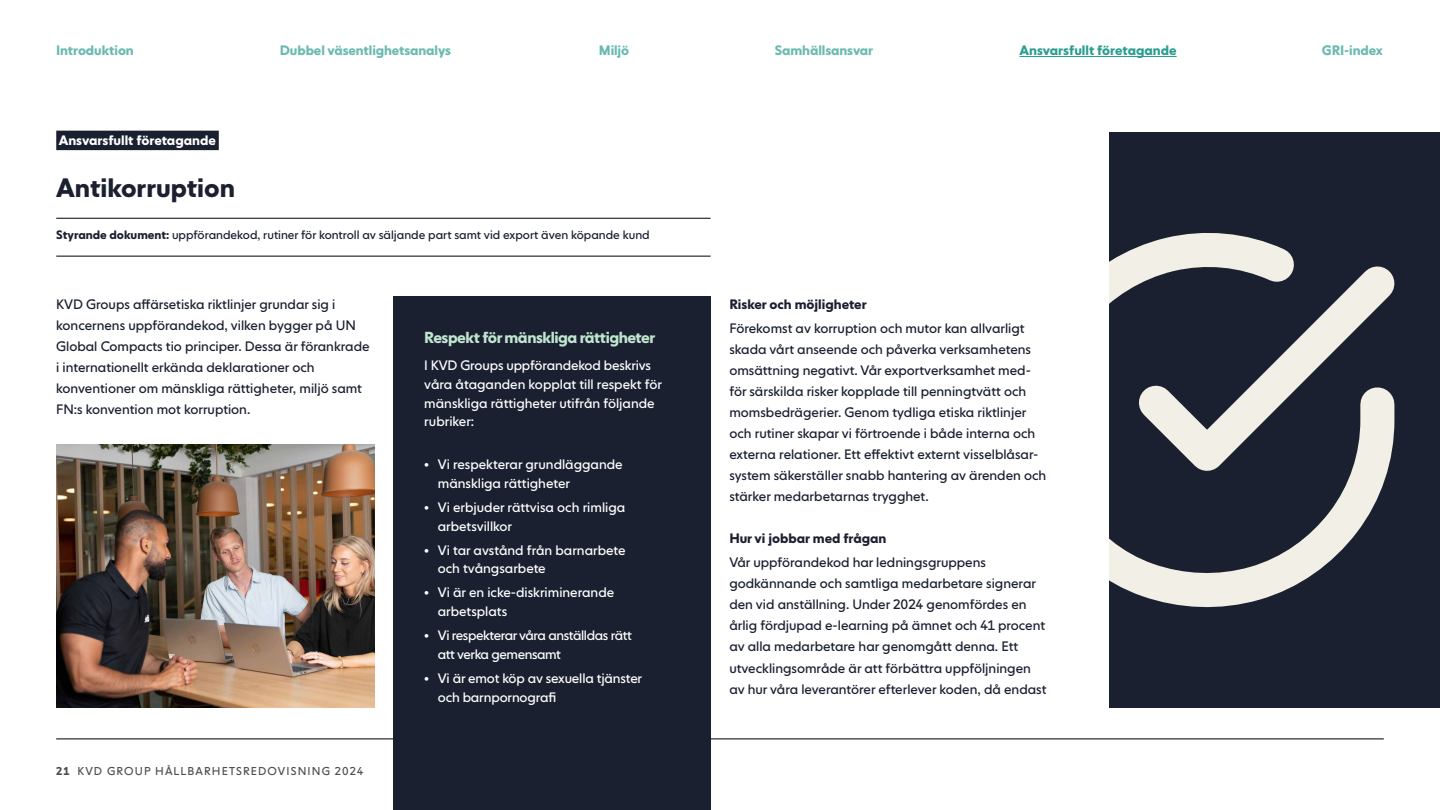
<style>
.page{position:relative;width:1440px;height:810px;background:#fff}
.page>*{position:absolute;margin:0;border:0;box-sizing:border-box;transform-origin:0 0}
.t1{font:700 26.25px "NEXT Book";color:#1a2030}
.t2{font:700 15.75px "NEXT Book";letter-spacing:-.03em;color:#c0e6cf}
.t3{font:13.5px/21px "NEXT Book";color:#1a2030}
.t4{font:13.5px/18.8px "NEXT Book";color:#fff}
.t5{font:700 13.5px "NEXT Book";letter-spacing:-.01em;color:#6abab1}
.t6{font:13.5px/18.8px "NEXT Book";letter-spacing:-.03em;color:#fff}
.t7{font:700 13.5px "NEXT Book";color:#1a2030}
.t8{font:700 13.5px "NEXT Book";color:#299d8f}
.t9{font:700 13.5px "NEXT Book";color:#fff}
.t10{font:12px "NEXT Book";color:#1a2030}
.t11{font:11.25px "NEXT Book";letter-spacing:.1em;color:#4d4d4d}
.s1{font-weight:700}
</style>
<div class="page">
<hr style="left:1019px;top:56px;width:158px;height:1px;background:#299d8f">
<hr style="left:56px;top:739px;width:1328px;height:1px;background:#4d4d4d">
<div style="left:56px;top:131px;width:163px;height:19px;background:#1a2030"></div>
<div style="left:1109px;top:132px;width:331px;height:576px;background:#1a2030"></div>
<svg style="left:1109px;top:233px;width:267px;height:375px"></svg>
<svg style="left:1109px;top:235px;width:286px;height:267px"></svg>
<hr style="left:56px;top:218px;width:655px;height:1px;background:#000">
<hr style="left:56px;top:256px;width:655px;height:1px;background:#000">
<div style="left:393px;top:297px;width:318px;height:513px;background:#1a2030"></div>
<img style="left:56px;top:444px;width:318px;height:264px">
<p class="t5" style="left:56px;top:42px;width:79px">Introduktion</p>
<p class="t5" style="left:280px;top:42px;width:173px">Dubbel väsentlighetsanalys</p>
<p class="t5" style="left:599px;top:42px;width:32px">Miljö</p>
<p class="t5" style="left:775px;top:42px;width:100px">Samhällsansvar</p>
<p class="t8" style="left:1019px;top:42px;width:159px">Ansvarsfullt företagande</p>
<p class="t5" style="left:1322px;top:42px;width:62px">GRI-index</p>
<p class="t9" style="left:59px;top:132px;width:159px">Ansvarsfullt företagande</p>
<h1 class="t1" style="left:56px;top:172px;width:180px">Antikorruption</h1>
<p class="t10" style="left:56px;top:227px;width:595px"><span class="s1">Styrande dokument:</span> uppförandekod, rutiner för kontroll av säljande part samt vid export även köpande kund</p>
<p class="t3" style="left:56px;top:294px;width:315px">KVD Groups affärsetiska riktlinjer grundar sig i koncernens uppförandekod, vilken bygger på UN Global Compacts tio principer. Dessa är förankrade i internationellt erkända deklarationer och konventioner om mänskliga rättigheter, miljö samt FN:s konvention mot korruption.</p>
<p class="t11" style="left:56px;top:764px;width:309px"><span class="s1">21</span> KVD GROUP HÅLLBARHETSREDOVISNING 2024</p>
<p class="t2" style="left:424px;top:328px;width:232px">Respekt för mänskliga rättigheter</p>
<p class="t4" style="left:424px;top:356px;width:239px">I KVD Groups uppförandekod beskrivs våra åtaganden kopplat till respekt för mänskliga rättigheter utifrån följande rubriker:</p>
<p class="t4" style="left:438px;top:455px;width:186px;text-indent:-14px">• Vi respekterar grundläggande mänskliga rättigheter</p>
<p class="t4" style="left:438px;top:498px;width:189px;text-indent:-14px">• Vi erbjuder rättvisa och rimliga arbetsvillkor</p>
<p class="t4" style="left:438px;top:541px;width:189px;text-indent:-14px">• Vi tar avstånd från barnarbete och tvångsarbete</p>
<p class="t4" style="left:438px;top:583px;width:178px;text-indent:-14px">• Vi är en icke-diskriminerande arbetsplats</p>
<p class="t6" style="left:438px;top:626px;width:196px;text-indent:-14px">• Vi respekterar våra anställdas rätt att verka gemensamt</p>
<p class="t4" style="left:438px;top:669px;width:206px;text-indent:-14px">• Vi är emot köp av sexuella tjänster och barnpornografi</p>
<p class="t7" style="left:729px;top:297px;width:139px">Risker och möjligheter</p>
<p class="t3" style="left:729px;top:318px;width:318px">Förekomst av korruption och mutor kan allvarligt skada vårt anseende och påverka verksamhetens omsättning negativt. Vår exportverksamhet med&shy;för särskilda risker kopplade till penningtvätt och momsbedrägerier. Genom tydliga etiska riktlinjer och rutiner skapar vi förtroende i både interna och externa relationer. Ett effektivt externt visselblåsar&shy;system säkerställer snabb hantering av ärenden och stärker medarbetarnas trygghet.</p>
<p class="t7" style="left:729px;top:531px;width:159px">Hur vi jobbar med frågan</p>
<p class="t3" style="left:729px;top:552px;width:319px">Vår uppförandekod har ledningsgruppens godkännande och samtliga medarbetare signerar den vid anställning. Under 2024 genomfördes en årlig fördjupad e-learning på ämnet och 41 procent av alla medarbetare har genomgått denna. Ett utvecklingsområde är att förbättra uppföljningen av hur våra leverantörer efterlever koden, då endast</p>
</div>
